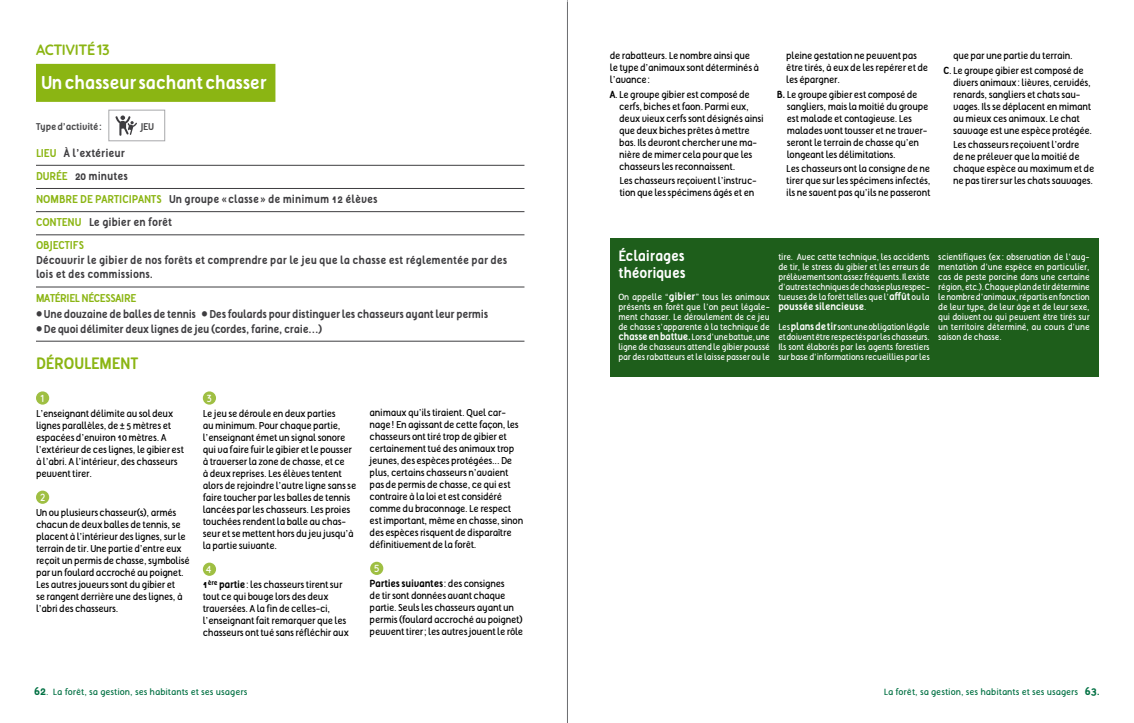
<style>
.page{position:relative;width:1134px;height:723px;background:#fff}
.page>*{position:absolute;margin:0;border:0;box-sizing:border-box;transform-origin:0 0}
.t1{font:700 18px "Tellural";letter-spacing:-.025em;color:#fff;scale:.96 1}
.t2{font:700 16px "Tellural";color:#8bb513;scale:.93 1}
.t3{font:700 15px "Quicksand";letter-spacing:-.03em;color:#8bb513;scale:.96 1}
.t4{font:700 14.5px/17px "Tellural";letter-spacing:-.015em;color:#fff;scale:.93 1}
.t5{font:700 11px/23.2px "Tellural";color:#3e3d40;scale:.93 1}
.t6{font:700 11px "Tellural";letter-spacing:-.025em;color:#3e3d40;scale:.93 1}
.t7{font:700 11px "Tellural";letter-spacing:-.025em;color:#8bb513;scale:.93 1}
.t8{font:600 10.3px "Quicksand";color:#fff;scale:.93 1}
.t9{font:600 10.3px "Quicksand";color:#fff;scale:.91 1}
.t10{font:10px/12px "Tellural";letter-spacing:-.025em;color:#000;scale:.95 1}
.t11{font:700 10px "Tellural";letter-spacing:-.015em;color:#fff;scale:.93 1}
.t12{font:700 9.5px "Tellural";letter-spacing:-.025em;color:#4b4b4d;scale:.96 1}
.t13{font:9px/10px "Tellural";letter-spacing:-.015em;color:#fff;text-align:justify;scale:.93 1}
.t14{font:9px/10px "Tellural";letter-spacing:-.015em;color:#fff;text-align:justify;scale:.94 1}
.t15{font:9px/10px "Tellural";letter-spacing:-.015em;color:#fff;text-align:justify;scale:.96 1}
.t16{font:9px "Tellural";color:#007042}
.s1{color:#8bb513}
.s2{font-weight:700}
.s3{font-weight:700;font-size:10px}
.s4{font-weight:400;font-size:9px}
.s5{font-weight:700;font-size:11px}
</style>
<div class="page">
<div style="left:610px;top:238px;width:488px;height:139px;background:#1e5e1b"></div>
<div style="left:36px;top:64px;width:239px;height:38px;background:#8bb513"></div>
<div style="left:109px;top:110px;width:56px;height:31px;border:1px solid #a7a8aa"></div>
<svg style="left:115px;top:115px;width:22px;height:21px"></svg>
<hr style="left:36px;top:165px;width:488px;height:1px;background:#3e3d40">
<hr style="left:36px;top:188px;width:488px;height:1px;background:#3e3d40">
<hr style="left:36px;top:211px;width:488px;height:1px;background:#3e3d40">
<hr style="left:36px;top:235px;width:488px;height:1px;background:#3e3d40">
<hr style="left:36px;top:287px;width:488px;height:1px;background:#3e3d40">
<hr style="left:36px;top:341px;width:488px;height:1px;background:#3e3d40">
<div style="left:36px;top:391px;width:13px;height:14px;background:#9fbf43;border-radius:50%"></div>
<div style="left:36px;top:491px;width:13px;height:13px;background:#9fbf43;border-radius:50%"></div>
<div style="left:203px;top:391px;width:13px;height:14px;background:#9fbf43;border-radius:50%"></div>
<div style="left:203px;top:563px;width:13px;height:13px;background:#9fbf43;border-radius:50%"></div>
<div style="left:370px;top:562px;width:13px;height:13px;background:#9fbf43;border-radius:50%"></div>
<hr style="left:567px;top:0;width:1px;height:723px;background:#a7a8aa">
<h3 class="t3" style="left:36px;top:38px;width:78px">ACTIVITÉ 13</h3>
<h1 class="t1" style="left:41px;top:72px;width:236px">Un chasseur sachant chasser</h1>
<p class="t12" style="left:36px;top:121px;width:70px">Type d’activité:</p>
<p class="t12" style="left:141px;top:121px;width:15px">JEU</p>
<p class="t5" style="left:36px;top:141px;width:369px"><span class="s1">LIEU</span> À l’extérieur<br><span class="s1">DURÉE</span> 20 minutes<br><span class="s1">NOMBRE DE PARTICIPANTS</span> Un groupe «classe» de minimum 12 élèves<br><span class="s1">CONTENU</span> Le gibier en forêt<br><span class="s1">OBJECTIFS</span></p>
<p class="t5" style="left:36px;top:253px;width:508px;line-height:14.5px">Découvrir le gibier de nos forêts et comprendre par le jeu que la chasse est réglementée par des lois et des commissions.</p>
<p class="t7" style="left:36px;top:291px;width:109px">MATÉRIEL NÉCESSAIRE</p>
<p class="t6" style="left:36px;top:307px;width:488px">● Une douzaine de balles de tennis ● Des foulards pour distinguer les chasseurs ayant leur permis</p>
<p class="t6" style="left:36px;top:322px;width:309px">● De quoi délimiter deux lignes de jeu (cordes, farine, craie…)</p>
<h2 class="t2" style="left:36px;top:355px;width:111px">DÉROULEMENT</h2>
<p class="t8" style="left:41px;top:390px;width:5px">1</p>
<p class="t10" style="left:36px;top:407px;width:157px">L’enseignant délimite au sol deux lignes parallèles, de ± 5 mètres et espacées d’environ 10 mètres. A l’extérieur de ces lignes, le gibier est à l’abri. A l’intérieur, des chasseurs peuvent tirer.</p>
<p class="t9" style="left:40px;top:489px;width:7px">2</p>
<p class="t10" style="left:36px;top:506px;width:163px">Un ou plusieurs chasseur(s), armés chacun de deux balles de tennis, se placent à l’intérieur des lignes, sur le terrain de tir. Une partie d’entre eux reçoit un permis de chasse, symbolisé par un foulard accroché au poignet.<br>Les autres joueurs sont du gibier et<br>se rangent derrière une des lignes, à l’abri des chasseurs.</p>
<p class="t8" style="left:207px;top:390px;width:7px">3</p>
<p class="t10" style="left:203px;top:407px;width:163px">Le jeu se déroule en deux parties<br>au minimum. Pour chaque partie, l’enseignant émet un signal sonore qui va faire fuir le gibier et le pousser à traverser la zone de chasse, et ce<br>à deux reprises. Les élèves tentent alors de rejoindre l’autre ligne sans se faire toucher par les balles de tennis lancées par les chasseurs. Les proies touchées rendent la balle au chas&shy;seur et se mettent hors du jeu jusqu’à la partie suivante.</p>
<p class="t8" style="left:205px;top:561px;width:8px">4</p>
<p class="t10" style="left:203px;top:578px;width:155px"><span class="s2">1</span><sup>ère</sup> <span class="s2">partie</span>: les chasseurs tirent sur tout ce qui bouge lors des deux traversées. A la fin de celles-ci, l’enseignant fait remarquer que les chasseurs ont tué sans réfléchir aux</p>
<p class="t10" style="left:370px;top:406px;width:163px">animaux qu’ils tiraient. Quel car&shy;nage! En agissant de cette façon, les chasseurs ont tiré trop de gibier et certainement tué des animaux trop jeunes, des espèces protégées... De plus, certains chasseurs n’avaient pas de permis de chasse, ce qui est contraire à la loi et est considéré comme du braconnage. Le respect est important, même en chasse, sinon des espèces risquent de disparaître définitivement de la forêt.</p>
<p class="t8" style="left:374px;top:560px;width:7px">5</p>
<p class="t10" style="left:370px;top:577px;width:163px"><span class="s2">Parties suivantes</span>: des consignes<br>de tir sont données avant chaque partie. Seuls les chasseurs ayant un permis (foulard accroché au poignet) peuvent tirer; les autres jouent le rôle</p>
<p class="t10" style="left:610px;top:49px;width:159px">de rabatteurs. Le nombre ainsi que le type d’animaux sont déterminés à l’avance:</p>
<p class="t10" style="left:619px;top:88px;width:154px;text-indent:-9px"><span class="s2">A</span>. Le groupe gibier est composé de cerfs, biches et faon. Parmi eux, deux vieux cerfs sont désignés ainsi que deux biches prêtes à mettre bas. Ils devront chercher une ma&shy;nière de mimer cela pour que les chasseurs les reconnaissent.</p>
<p class="t10" style="left:619px;top:175px;width:146px">Les chasseurs reçoivent l’instruc&shy;tion que les spécimens âgés et en</p>
<p class="t10" style="left:786px;top:49px;width:151px">pleine gestation ne peuvent pas être tirés, à eux de les repérer et de les épargner.</p>
<p class="t10" style="left:787px;top:88px;width:151px;text-indent:-10px"><span class="s2">B.</span> Le groupe gibier est composé de sangliers, mais la moitié du groupe est malade et contagieuse. Les malades vont tousser et ne traver&shy;seront le terrain de chasse qu’en longeant les délimitations.</p>
<p class="t10" style="left:786px;top:163px;width:153px;text-align:justify">Les chasseurs ont la consigne de ne tirer que sur les spécimens infectés, ils ne savent pas qu’ils ne passeront</p>
<p class="t10" style="left:943px;top:48px;width:149px;line-height:14.8px;text-align:center">que par une partie du terrain.<br><span class="s2">C</span>. Le groupe gibier est composé de</p>
<p class="t10" style="left:953px;top:76px;width:148px">divers animaux: lièvres, cervidés, renards, sangliers et chats sau&shy;vages. Ils se déplacent en mimant au mieux ces animaux. Le chat sauvage est une espèce protégée.</p>
<p class="t10" style="left:953px;top:139px;width:150px">Les chasseurs reçoivent l’ordre<br>de ne prélever que la moitié de chaque espèce au maximum et de ne pas tirer sur les chats sauvages.</p>
<h3 class="t4" style="left:618px;top:247px;width:74px">Éclairages théoriques</h3>
<p class="t15" style="left:618px;top:291px;width:159px">On appelle “<span class="s3">gibier</span>” tous les animaux présents en forêt que l’on peut légale&shy;ment chasser. Le déroulement de ce jeu de chasse s’apparente à la technique de <span class="s3">chasse en battue.</span> Lors d’une battue, une ligne de chasseurs attend le gibier poussé par des rabatteurs et le laisse passer ou le</p>
<p class="t13" style="left:778px;top:251px;width:164px">tire. Avec cette technique, les accidents de tir, le stress du gibier et les erreurs de prélèvement sont assez fréquents. Il existe d’autres techniques de chasse plus respec&shy;tueuses de la forêt telles que l’<span class="s3">affût</span> ou la</p>
<p class="t11" style="left:778px;top:300px;width:96px">poussée silencieuse<span class="s4">.</span></p>
<p class="t13" style="left:778px;top:321px;width:164px">Les <span class="s3">plans de tir</span> sont une obligation légale et doivent être respectés par les chasseurs.<br>Ils sont élaborés par les agents forestiers sur base d’informations recueillies par les</p>
<p class="t14" style="left:938px;top:251px;width:163px">scientifiques (ex: observation de l’aug&shy;mentation d’une espèce en particulier, cas de peste porcine dans une certaine région, etc.). Chaque plan de tir détermine le nombre d’animaux, répartis en fonction de leur type, de leur âge et de leur sexe, qui doivent ou qui peuvent être tirés sur un territoire déterminé, au cours d’une saison de chasse.</p>
<p class="t16" style="left:34px;top:686px;width:215px"><span class="s5">62</span>. La forêt, sa gestion, ses habitants et ses usagers</p>
<p class="t16" style="left:884px;top:686px;width:218px">La forêt, sa gestion, ses habitants et ses usagers <span class="s5">63</span><span class="s3">.</span></p>
</div>
